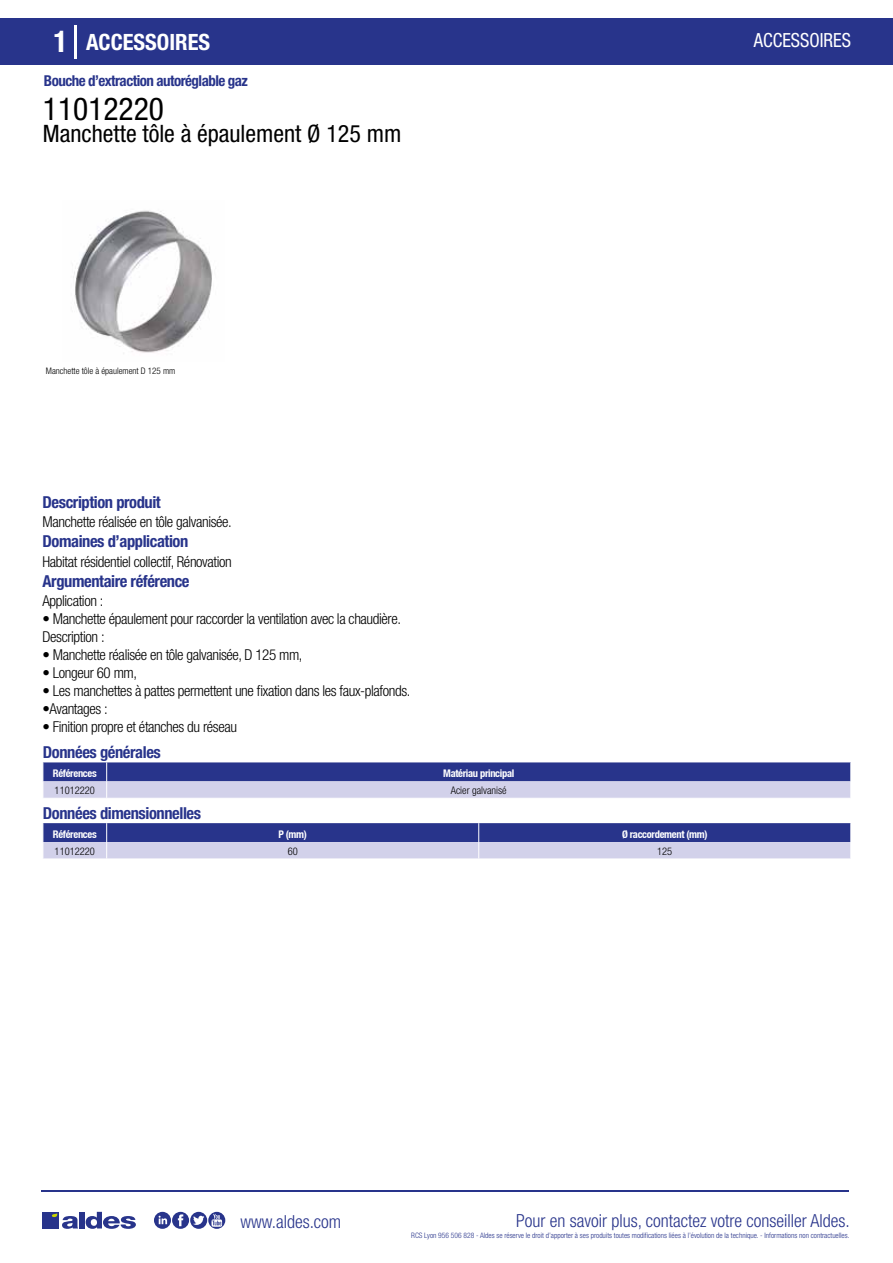
<style>
.page{position:relative;width:893px;height:1263px;background:#fff}
.page>*{position:absolute;margin:0;border:0;box-sizing:border-box;transform-origin:0 0}
.t1{font:condensed 31.5px "Helvetica Neue LT Std";color:#000}
.t2{font:condensed 24px "Helvetica Neue LT Std";color:#000}
.t3{font:700 condensed 22.5px "Helvetica Neue LT Std";color:#fff}
.t4{font:condensed 19.5px "Helvetica Neue LT Std";color:#fff;scale:.95 1}
.t5{font:300 condensed 18px "Helvetica Neue";color:#28348b}
.t6{font:700 condensed 16.5px "Helvetica Neue LT Std";letter-spacing:-.025em;color:#28348b}
.t7{font:300 condensed 15px/18px "Helvetica Neue LT Std";letter-spacing:-.025em;color:#000}
.t8{font:700 condensed 15px "Helvetica Neue LT Std";letter-spacing:-.035em;color:#28348b}
.t9{font:700 condensed 10.5px "Helvetica Neue";letter-spacing:-.03em;color:#fff}
.t10{font:300 condensed 10.5px "Helvetica Neue";color:#000}
.t11{font:300 condensed 9px "Helvetica Neue";color:#000}
.t12{font:300 condensed 7.5px "Helvetica Neue";color:#28348b}
.s1{font-size:30px}
</style>
<div class="page">
<div style="left:0;top:18px;width:893px;height:46px;background:#28348b"></div>
<hr style="left:74px;top:25px;width:2px;height:33px;background:#fff">
<img style="left:73px;top:210px;width:139px;height:144px">
<svg style="left:43px;top:762px;width:808px;height:36px;background:#7b80b9"></svg>
<svg style="left:43px;top:823px;width:808px;height:36px;background:#7a80b8"></svg>
<hr style="left:41px;top:1190px;width:808px;height:1px;background:#28348b">
<svg style="left:154px;top:1212px;width:71px;height:17px"></svg>
<div style="left:42px;top:1212px;width:17px;height:16px;background:#28348b"></div>
<div style="left:79px;top:1212px;width:5px;height:16px;background:#28348b"></div>
<svg style="left:86px;top:1212px;width:50px;height:17px"></svg>
<svg style="left:52px;top:1213px;width:26px;height:16px"></svg>
<h3 class="t3" style="left:54px;top:28px;width:158px"><span class="s1">1</span> ACCESSOIRES</h3>
<h3 class="t4" style="left:754px;top:29px;width:104px">ACCESSOIRES</h3>
<p class="t8" style="left:44px;top:71px;width:206px">Bouche d’extraction autoréglable gaz</p>
<h1 class="t1" style="left:43px;top:91px;width:122px">11012220</h1>
<h2 class="t2" style="left:43px;top:120px;width:360px">Manchette tôle à épaulement Ø 125 mm</h2>
<p class="t11" style="left:46px;top:365px;width:131px">Manchette tôle à épaulement D 125 mm</p>
<p class="t6" style="left:43px;top:492px;width:120px">Description produit</p>
<p class="t6" style="left:43px;top:531px;width:147px">Domaines d’application</p>
<p class="t7" style="left:43px;top:513px;width:191px">Manchette réalisée en tôle galvanisée.</p>
<p class="t7" style="left:43px;top:552px;width:191px">Habitat résidentiel collectif, Rénovation</p>
<p class="t6" style="left:43px;top:571px;width:149px">Argumentaire référence</p>
<p class="t7" style="left:43px;top:592px;width:62px">Application :</p>
<p class="t7" style="left:43px;top:610px;width:360px">• Manchette épaulement pour raccorder la ventilation avec la chaudière.<br>Description :</p>
<p class="t7" style="left:43px;top:646px;width:261px">• Manchette réalisée en tôle galvanisée, D 125 mm,</p>
<p class="t7" style="left:43px;top:664px;width:96px">• Longeur 60 mm,</p>
<p class="t7" style="left:43px;top:682px;width:369px">• Les manchettes à pattes permettent une fixation dans les faux-plafonds.</p>
<p class="t7" style="left:43px;top:700px;width:67px">•Avantages :</p>
<p class="t7" style="left:43px;top:718px;width:196px">• Finition propre et étanches du réseau</p>
<p class="t6" style="left:43px;top:742px;width:119px">Données générales</p>
<p class="t9" style="left:53px;top:767px;width:45px">Références</p>
<p class="t9" style="left:443px;top:767px;width:72px">Matériau principal</p>
<p class="t10" style="left:55px;top:784px;width:42px">11012220</p>
<p class="t10" style="left:451px;top:784px;width:57px">Acier galvanisé</p>
<p class="t6" style="left:43px;top:803px;width:160px">Données dimensionnelles</p>
<p class="t9" style="left:53px;top:827px;width:45px">Références</p>
<p class="t9" style="left:278px;top:827px;width:30px">P (mm)</p>
<p class="t9" style="left:622px;top:827px;width:87px">Ø raccordement (mm)</p>
<p class="t10" style="left:55px;top:845px;width:42px">11012220</p>
<p class="t10" style="left:288px;top:845px;width:12px">60</p>
<p class="t10" style="left:657px;top:845px;width:17px">125</p>
<p class="t5" style="left:240px;top:1211px;width:102px">www.aldes.com</p>
<p class="t5" style="left:516px;top:1211px;width:335px">Pour en savoir plus, contactez votre conseiller Aldes.</p>
<p class="t12" style="left:411px;top:1230px;width:440px">RCS Lyon 956 506 828 - Aldes se réserve le droit d’apporter à ses produits toutes modifications liées à l’évolution de la technique. - Informations non contractuelles.</p>
</div>
